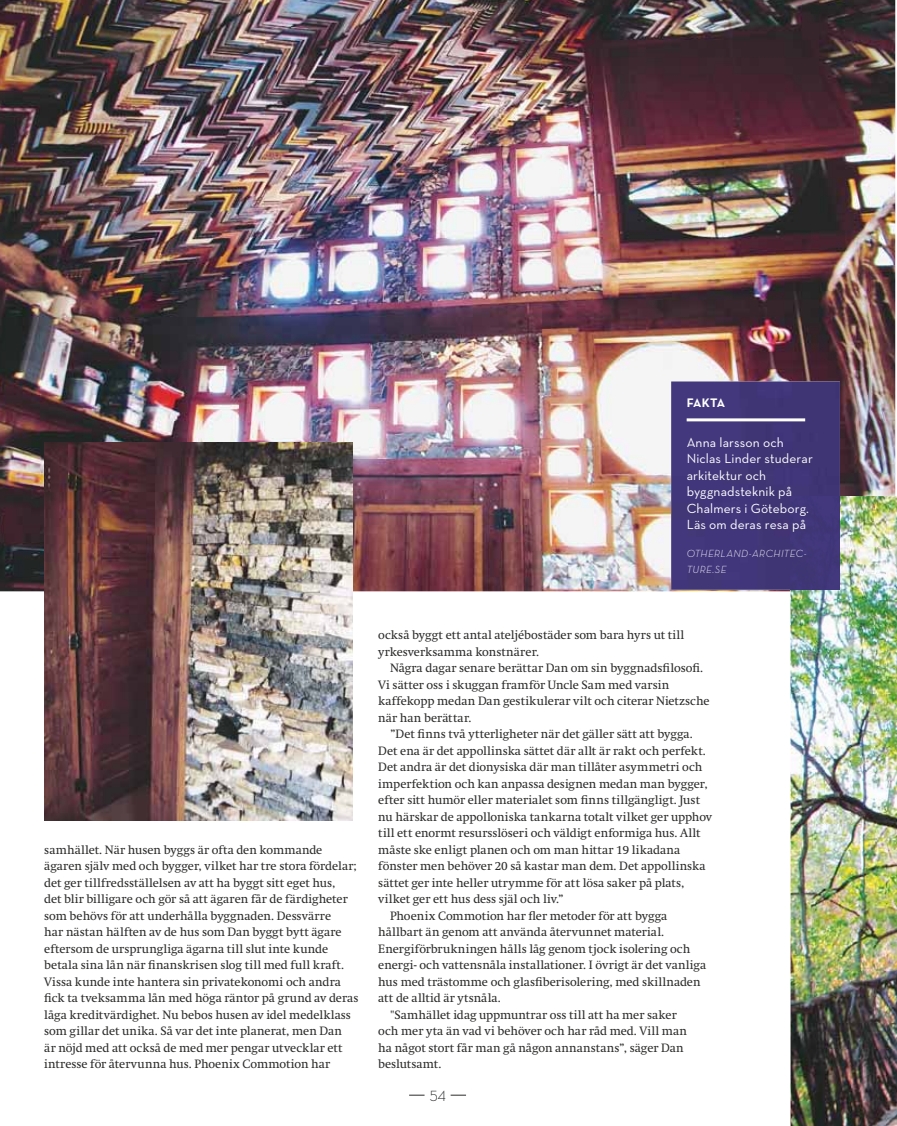
<style>
.page{position:relative;width:897px;height:1126px;background:#fff}
.page>*{position:absolute;margin:0;border:0;box-sizing:border-box;transform-origin:0 0}
.t1{font:15px "Neutra Text Light Fractions";color:#212425}
.t2{font:13.5px/16.5px "Neutra Text";letter-spacing:.01em;color:#fff}
.t3{font:12.6px "Neutra Text Bold SC";letter-spacing:-.015em;color:#fff}
.t4{font:12px/16.5px "Swift";letter-spacing:.005em;color:#2b2b2a}
.t5{font:10.5px/16.5px "Neutra Text Light SC Italic";letter-spacing:.035em;color:#fff}
</style>
<div class="page">
<img style="left:0;top:0;width:895px;height:591px">
<img style="left:790px;top:496px;width:106px;height:630px">
<img style="left:44px;top:443px;width:309px;height:378px">
<img style="left:671px;top:381px;width:168px;height:209px">
<div style="left:790px;top:496px;width:49px;height:94px;background:#403679"></div>
<hr style="left:686px;top:418px;width:119px;height:3px;background:#fff">
<svg style="left:409px;top:1095px;width:15px;height:1px"></svg>
<svg style="left:450px;top:1095px;width:16px;height:1px"></svg>
<p class="t3" style="left:686px;top:395px;width:40px">FAKTA</p>
<p class="t2" style="left:686px;top:435px;width:128px">Anna larsson och<br>Niclas Linder studerar arkitektur och byggnadsteknik på<br>Chalmers i Göteborg.<br>Läs om deras resa på</p>
<p class="t5" style="left:686px;top:546px;width:121px">OTHERLAND-ARCHITEC-<br>TURE.SE</p>
<p class="t4" style="left:44px;top:842px;width:316px">samhället. När husen byggs är ofta den kommande ägaren själv med och bygger, vilket har tre stora fördelar; det ger tillfredsställelsen av att ha byggt sitt eget hus,<br>det blir billigare och gör så att ägaren får de färdigheter som behövs för att underhålla byggnaden. Dessvärre<br>har nästan hälften av de hus som Dan byggt bytt ägare eftersom de ursprungliga ägarna till slut inte kunde betala sina lån när finanskrisen slog till med full kraft.<br>Vissa kunde inte hantera sin privatekonomi och andra fick ta tveksamma lån med höga räntor på grund av deras låga kreditvärdighet. Nu bebos husen av idel medelklass som gillar det unika. Så var det inte planerat, men Dan<br>är nöjd med att också de med mer pengar utvecklar ett intresse för återvunna hus. Phoenix Commotion har</p>
<p class="t4" style="left:378px;top:627px;width:307px">också byggt ett antal ateljébostäder som bara hyrs ut till yrkesverksamma konstnärer.</p>
<p class="t4" style="left:378px;top:660px;width:333px;text-indent:12px">Några dagar senare berättar Dan om sin byggnadsfilosofi.<br>Vi sätter oss i skuggan framför Uncle Sam med varsin kaffekopp medan Dan gestikulerar vilt och citerar Nietzsche när han berättar.</p>
<p class="t4" style="left:390px;top:726px;width:304px">”Det finns två ytterligheter när det gäller sätt att bygga.</p>
<p class="t4" style="left:378px;top:743px;width:329px">Det ena är det appollinska sättet där allt är rakt och perfekt.</p>
<p class="t4" style="left:378px;top:759px;width:325px">Det andra är det dionysiska där man tillåter asymmetri och</p>
<p class="t4" style="left:378px;top:776px;width:331px">imperfektion och kan anpassa designen medan man bygger,</p>
<p class="t4" style="left:378px;top:792px;width:323px">efter sitt humör eller materialet som finns tillgängligt. Just</p>
<p class="t4" style="left:378px;top:809px;width:335px">nu härskar de appolloniska tankarna totalt vilket ger upphov</p>
<p class="t4" style="left:378px;top:825px;width:324px">till ett enormt resursslöseri och väldigt enformiga hus. Allt</p>
<p class="t4" style="left:378px;top:842px;width:303px">måste ske enligt planen och om man hittar 19 likadana</p>
<p class="t4" style="left:378px;top:858px;width:329px">fönster men behöver 20 så kastar man dem. Det appollinska</p>
<p class="t4" style="left:378px;top:875px;width:307px">sättet ger inte heller utrymme för att lösa saker på plats,</p>
<p class="t4" style="left:378px;top:891px;width:187px">vilket ger ett hus dess själ och liv.”</p>
<p class="t4" style="left:390px;top:908px;width:279px">Phoenix Commotion har fler metoder för att bygga</p>
<p class="t4" style="left:378px;top:924px;width:287px">hållbart än genom att använda återvunnet material.</p>
<p class="t4" style="left:378px;top:941px;width:313px">Energiförbrukningen hålls låg genom tjock isolering och</p>
<p class="t4" style="left:378px;top:957px;width:329px">energi- och vattensnåla installationer. I övrigt är det vanliga</p>
<p class="t4" style="left:378px;top:974px;width:324px">hus med trästomme och glasfiberisolering, med skillnaden</p>
<p class="t4" style="left:378px;top:990px;width:124px">att de alltid är ytsnåla.</p>
<p class="t4" style="left:390px;top:1007px;width:288px">"Samhället idag uppmuntrar oss till att ha mer saker</p>
<p class="t4" style="left:378px;top:1023px;width:310px">och mer yta än vad vi behöver och har råd med. Vill man</p>
<p class="t4" style="left:378px;top:1040px;width:307px">ha något stort får man gå någon annanstans”, säger Dan</p>
<p class="t4" style="left:378px;top:1056px;width:65px">beslutsamt.</p>
<p class="t1" style="left:429px;top:1090px;width:18px">54</p>
</div>
